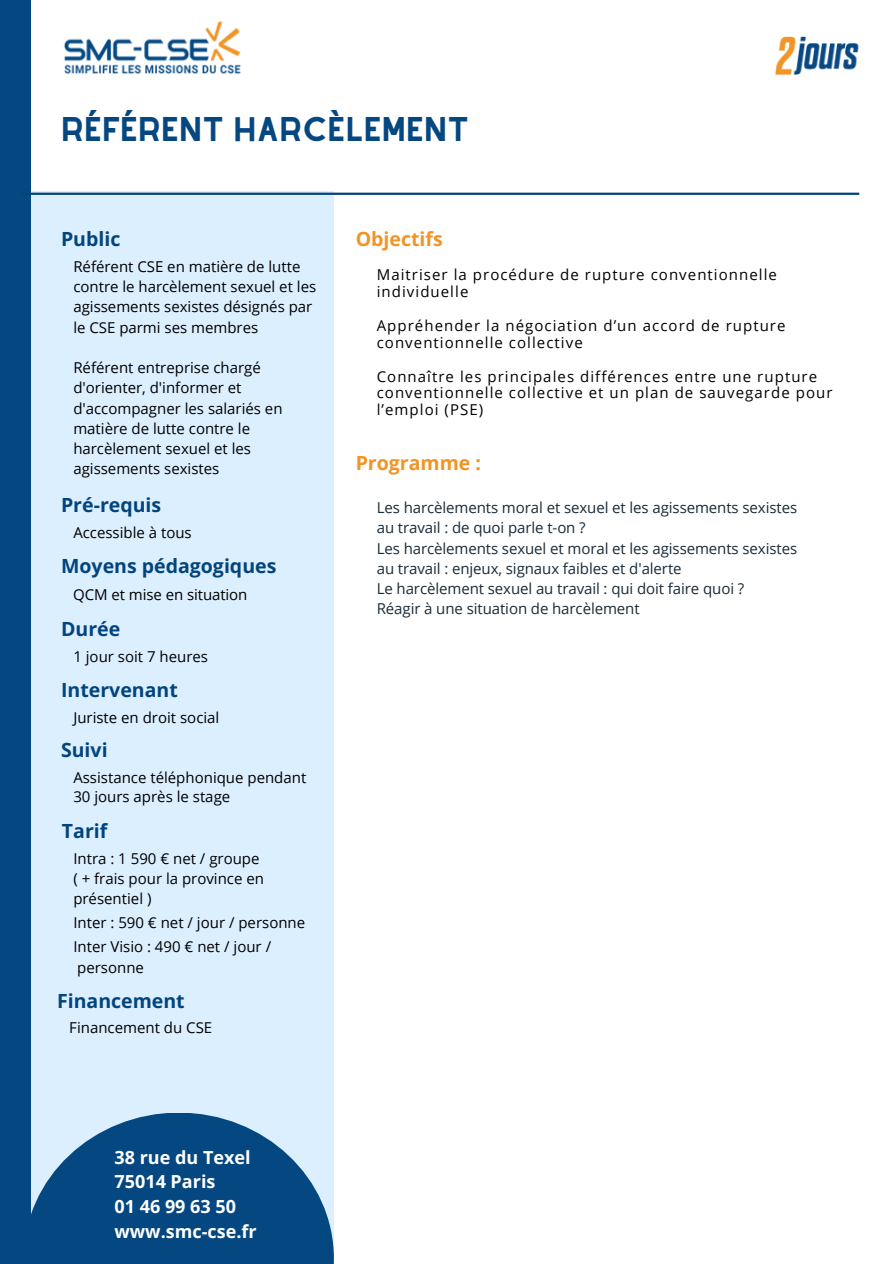
<style>
.page{position:relative;width:894px;height:1264px;background:#fff}
.page>*{position:absolute;margin:0;border:0;box-sizing:border-box;transform-origin:0 0}
.t1{font:30px "Alyssum Sans";color:#054781}
.t2{font:700 19.5px "Open Sans";color:#02447c}
.t3{font:700 19.5px "Open Sans";color:#f29424}
.t4{font:700 18px "Open Sans";color:#fff}
.t5{font:15px/20.2px "Open Sans";color:#000}
.t6{font:15px/20.2px "Open Sans";letter-spacing:-.005em;color:#192b39}
.t7{font:15px/17px "Open Sans";letter-spacing:.07em;color:#000}
</style>
<div class="page">
<img style="left:775px;top:36px;width:84px;height:38px">
<div style="left:15px;top:191px;width:318px;height:1072px;background:#dcefff"></div>
<div style="left:0;top:0;width:31px;height:1263px;background:#054781"></div>
<hr style="left:21px;top:193px;width:838px;height:2px;background:#02447c">
<img style="left:64px;top:21px;width:177px;height:54px">
<svg style="left:31px;top:1113px;width:302px;height:150px;fill:#054781"></svg>
<p class="t1" style="left:61px;top:111px;width:409px">RÉFÉRENT HARCÈLEMENT</p>
<p class="t2" style="left:61px;top:225px;width:61px">Public</p>
<p class="t5" style="left:73px;top:256px;width:244px">Référent CSE en matière de lutte contre le harcèlement sexuel et les agissements sexistes désignés par</p>
<p class="t5" style="left:73px;top:316px;width:186px">le CSE parmi ses membres</p>
<p class="t5" style="left:73px;top:357px;width:211px">Référent entreprise chargé d'orienter, d'informer et d'accompagner les salariés en matière de lutte contre le harcèlement sexuel et les agissements sexistes</p>
<p class="t2" style="left:61px;top:491px;width:102px">Pré-requis</p>
<p class="t5" style="left:73px;top:522px;width:120px">Accessible à tous</p>
<p class="t2" style="left:61px;top:552px;width:217px">Moyens pédagogiques</p>
<p class="t5" style="left:73px;top:584px;width:176px">QCM et mise en situation</p>
<p class="t2" style="left:61px;top:615px;width:61px">Durée</p>
<p class="t5" style="left:73px;top:646px;width:136px">1 jour soit 7 heures</p>
<p class="t2" style="left:61px;top:676px;width:118px">Intervenant</p>
<p class="t5" style="left:73px;top:706px;width:147px">Juriste en droit social</p>
<p class="t2" style="left:61px;top:736px;width:48px">Suivi</p>
<p class="t5" style="left:73px;top:767px;width:234px">Assistance téléphonique pendant</p>
<p class="t5" style="left:73px;top:786px;width:158px">30 jours après le stage</p>
<p class="t2" style="left:62px;top:817px;width:47px">Tarif</p>
<p class="t5" style="left:73px;top:847px;width:188px">Intra : 1 590 € net / groupe</p>
<p class="t5" style="left:73px;top:868px;width:192px">( + frais pour la province en présentiel )</p>
<p class="t5" style="left:73px;top:912px;width:233px">Inter : 590 € net / jour / personne</p>
<p class="t5" style="left:73px;top:936px;width:199px">Inter Visio : 490 € net / jour / personne</p>
<p class="t2" style="left:57px;top:986px;width:129px">Financement</p>
<p class="t5" style="left:69px;top:1017px;width:144px">Financement du CSE</p>
<p class="t3" style="left:355px;top:225px;width:89px">Objectifs</p>
<p class="t7" style="left:376px;top:266px;width:401px">Maitriser la procédure de rupture conventionnelle individuelle</p>
<p class="t7" style="left:376px;top:316px;width:410px">Appréhender la négociation d’un accord de rupture conventionnelle collective</p>
<p class="t7" style="left:376px;top:367px;width:457px">Connaître les principales différences entre une rupture conventionnelle collective et un plan de sauvegarde pour l’emploi (PSE)</p>
<p class="t3" style="left:355px;top:449px;width:127px">Programme :</p>
<p class="t6" style="left:376px;top:497px;width:422px">Les harcèlements moral et sexuel et les agissements sexistes au travail : de quoi parle t-on ?</p>
<p class="t6" style="left:376px;top:537px;width:422px">Les harcèlements sexuel et moral et les agissements sexistes au travail : enjeux, signaux faibles et d'alerte</p>
<p class="t6" style="left:376px;top:578px;width:369px">Le harcèlement sexuel au travail : qui doit faire quoi ?</p>
<p class="t6" style="left:376px;top:598px;width:264px">Réagir à une situation de harcèlement</p>
<p class="t4" style="left:114px;top:1144px;width:138px">38 rue du Texel</p>
<p class="t4" style="left:114px;top:1169px;width:102px">75014 Paris</p>
<p class="t4" style="left:114px;top:1193px;width:123px">01 46 99 63 50</p>
<p class="t4" style="left:114px;top:1218px;width:144px">www.smc-cse.fr</p>
</div>
